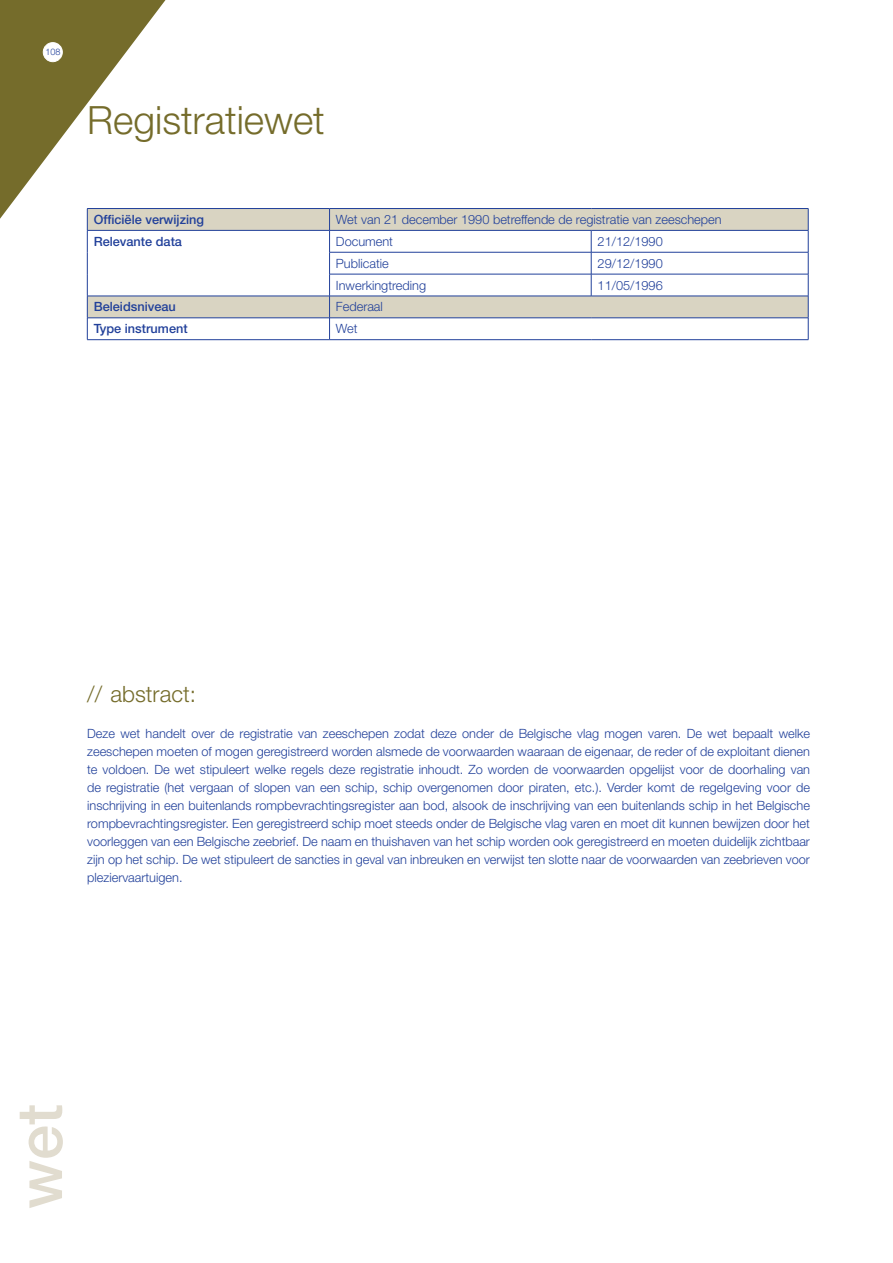
<style>
.page{position:relative;width:893px;height:1263px;background:#fff}
.page>*{position:absolute;margin:0;border:0;box-sizing:border-box;transform-origin:0 0}
.t1{font:500 63px "Helvetica Neue LT Pro";color:#e1dccf}
.t2{font:300 39px "Helvetica Neue LT Pro";color:#756c2b}
.t3{font:300 22.5px "Helvetica Neue LT Pro";color:#756c2b}
.body_tabel{font:300 12.75px/18px "Helvetica Neue LT Pro";color:#21409a;text-align:justify}
.t4{font:500 12.75px "Helvetica Neue LT Pro";color:#21409a}
.t5{font:300 9px "Helvetica Neue LT Pro";color:#21409a}
</style>
<div class="page">
<svg style="left:165px;top:209px;width:643px;height:109px"></svg>
<hr style="left:87px;top:208px;width:243px;height:1px;background:#21409a">
<hr style="left:330px;top:208px;width:261px;height:1px;background:#21409a">
<hr style="left:591px;top:208px;width:217px;height:1px;background:#21409a">
<hr style="left:87px;top:230px;width:243px;height:1px;background:#21409a">
<hr style="left:330px;top:230px;width:261px;height:1px;background:#21409a">
<hr style="left:591px;top:230px;width:217px;height:1px;background:#21409a">
<svg style="left:591px;top:231px;width:1px;height:65px"></svg>
<svg style="left:808px;top:209px;width:1px;height:131px"></svg>
<hr style="left:329px;top:252px;width:262px;height:1px;background:#21409a">
<hr style="left:591px;top:252px;width:217px;height:1px;background:#21409a">
<hr style="left:329px;top:274px;width:262px;height:1px;background:#21409a">
<hr style="left:591px;top:274px;width:217px;height:1px;background:#21409a">
<hr style="left:87px;top:296px;width:243px;height:1px;background:#21409a">
<hr style="left:330px;top:296px;width:261px;height:1px;background:#21409a">
<hr style="left:591px;top:296px;width:217px;height:1px;background:#21409a">
<svg style="left:0;top:0;width:165px;height:340px"></svg>
<hr style="left:87px;top:318px;width:243px;height:1px;background:#21409a">
<hr style="left:330px;top:318px;width:261px;height:1px;background:#21409a">
<hr style="left:591px;top:318px;width:217px;height:1px;background:#21409a">
<svg style="left:329px;top:209px;width:1px;height:130px"></svg>
<hr style="left:87px;top:339px;width:243px;height:1px;background:#21409a">
<hr style="left:330px;top:339px;width:261px;height:1px;background:#21409a">
<hr style="left:591px;top:339px;width:217px;height:1px;background:#21409a">
<div style="left:43px;top:43px;width:19px;height:19px;background:#fff;border-radius:50%"></div>
<div style="left:43px;top:42px;width:19px;height:20px;border:1px solid #fff;border-radius:50%"></div>
<p class="t5" style="left:46px;top:46px;width:17px">108</p>
<p class="t2" style="left:87px;top:96px;width:239px">Registratiewet</p>
<p class="t4" style="left:94px;top:212px;width:112px">Officiële verwijzing</p>
<p class="body_tabel" style="left:336px;top:210px;width:387px">Wet van 21 december 1990 betreffende de registratie van zeeschepen</p>
<p class="t4" style="left:94px;top:234px;width:90px">Relevante data</p>
<p class="body_tabel" style="left:336px;top:232px;width:59px">Document</p>
<p class="body_tabel" style="left:598px;top:232px;width:67px">21/12/1990</p>
<p class="body_tabel" style="left:336px;top:254px;width:54px">Publicatie</p>
<p class="body_tabel" style="left:598px;top:254px;width:67px">29/12/1990</p>
<p class="body_tabel" style="left:336px;top:276px;width:92px">Inwerkingtreding</p>
<p class="body_tabel" style="left:598px;top:276px;width:67px">11/05/1996</p>
<p class="t4" style="left:94px;top:299px;width:84px">Beleidsniveau</p>
<p class="body_tabel" style="left:336px;top:298px;width:49px">Federaal</p>
<p class="t4" style="left:94px;top:321px;width:95px">Type instrument</p>
<p class="body_tabel" style="left:336px;top:319px;width:23px">Wet</p>
<p class="t3" style="left:87px;top:680px;width:110px">// abstract:</p>
<p class="body_tabel" style="left:87px;top:724px;width:724px">Deze wet handelt over de registratie van zeeschepen zodat deze onder de Belgische vlag mogen varen. De wet bepaalt welke zeeschepen moeten of mogen geregistreerd worden alsmede de voorwaarden waaraan de eigenaar, de reder of de exploitant dienen te voldoen. De wet stipuleert welke regels deze registratie inhoudt. Zo worden de voorwaarden opgelijst voor de doorhaling van de registratie (het vergaan of slopen van een schip, schip overgenomen door piraten, etc.). Verder komt de regelgeving voor de inschrijving in een buitenlands rompbevrachtingsregister aan bod, alsook de inschrijving van een buitenlands schip in het Belgische rompbevrachtingsregister. Een geregistreerd schip moet steeds onder de Belgische vlag varen en moet dit kunnen bewijzen door het voorleggen van een Belgische zeebrief. De naam en thuishaven van het schip worden ook geregistreerd en moeten duidelijk zichtbaar zijn op het schip. De wet stipuleert de sancties in geval van inbreuken en verwijst ten slotte naar de voorwaarden van zeebrieven voor pleziervaartuigen.</p>
<p class="t1" style="left:2px;top:1209px;width:107px;rotate:-90deg">wet</p>
</div>
